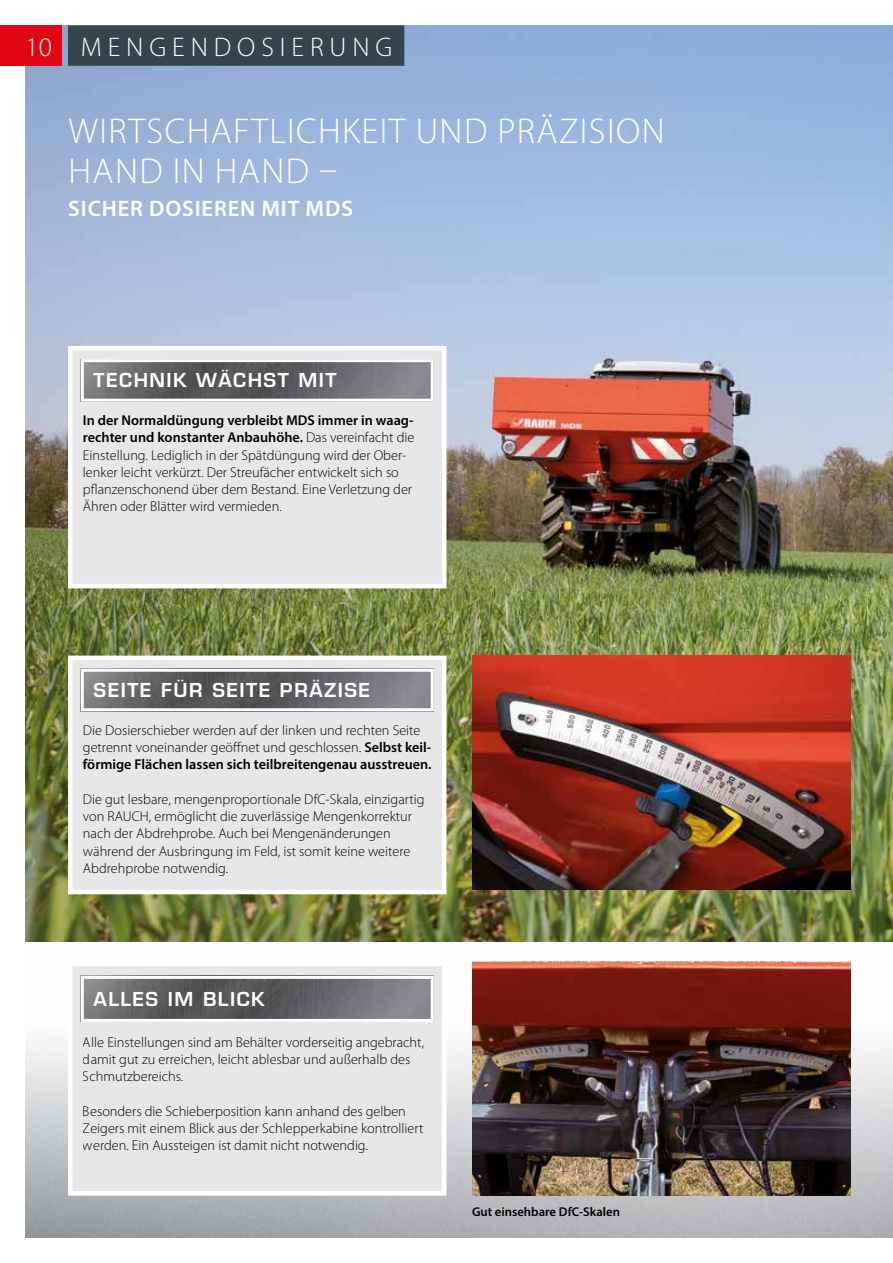
<style>
.page{position:relative;width:893px;height:1263px;background:#fff}
.page>*{position:absolute;margin:0;border:0;box-sizing:border-box;transform-origin:0 0}
.t1{font:300 36px/40.5px "Myriad Pro";letter-spacing:.04em;color:#fff}
.t2{font:300 27px "Myriad Pro";letter-spacing:.22em;color:#fff}
.t3{font:600 22.5px "Myriad Pro";letter-spacing:.04em;color:#fff}
.t4{font:600 18.75px "Eurostile LT Std";letter-spacing:.08em;color:#fff}
.t5{font:300 14.25px/17.2px "Myriad Pro";color:#000}
.t6{font:600 12.75px "Myriad Pro";color:#000}
.s1{font-weight:600}
</style>
<div class="page">
<img style="left:26px;top:26px;width:867px;height:450px">
<img style="left:26px;top:476px;width:867px;height:761px">
<div style="left:0;top:26px;width:62px;height:40px;background:#e30613"></div>
<div style="left:68px;top:25px;width:336px;height:41px;background:#36444e"></div>
<div style="left:68px;top:346px;width:378px;height:242px;background:#e7e7e9;border:4px solid #fff"></div>
<img style="left:85px;top:363px;width:345px;height:35px">
<div style="left:81px;top:359px;width:353px;height:43px;border:3px solid #fff"></div>
<div style="left:68px;top:656px;width:378px;height:238px;background:#e7e7e9;border:4px solid #fff"></div>
<img style="left:85px;top:673px;width:345px;height:34px">
<div style="left:81px;top:669px;width:353px;height:42px;border:3px solid #fff"></div>
<div style="left:68px;top:962px;width:378px;height:234px;background:#e7e7e9;border:4px solid #fff"></div>
<img style="left:85px;top:980px;width:345px;height:38px">
<div style="left:81px;top:976px;width:353px;height:46px;border:3px solid #fff"></div>
<img style="left:472px;top:962px;width:378px;height:234px">
<img style="left:472px;top:656px;width:378px;height:234px">
<h2 class="t2" style="left:26px;top:32px;width:368px">10 MENGENDOSIERUNG</h2>
<h1 class="t1" style="left:68px;top:111px;width:598px">WIRTSCHAFTLICHKEIT UND PRÄZISION<br>HAND IN HAND –</h1>
<h3 class="t3" style="left:68px;top:195px;width:286px">SICHER DOSIEREN MIT MDS</h3>
<h3 class="t4" style="left:94px;top:369px;width:244px">TECHNIK WÄCHST MIT</h3>
<p class="t5" style="left:83px;top:412px;width:333px"><span class="s1">In der Normaldüngung verbleibt MDS immer in waag&shy;rechter und konstanter Anbauhöhe.</span> Das vereinfacht die Einstellung. Lediglich in der Spätdüngung wird der Ober&shy;lenker leicht verkürzt. Der Streufächer entwickelt sich so pflanzenschonend über dem Bestand. Eine Verletzung der Ähren oder Blätter wird vermieden.</p>
<h3 class="t4" style="left:94px;top:678px;width:278px">SEITE FÜR SEITE PRÄZISE</h3>
<p class="t5" style="left:83px;top:722px;width:350px">Die Dosierschieber werden auf der linken und rechten Seite getrennt voneinander geöffnet und geschlossen. <span class="s1">Selbst keil&shy;förmige Flächen lassen sich teilbreitengenau ausstreuen.</span></p>
<p class="t5" style="left:83px;top:791px;width:343px">Die gut lesbare, mengenproportionale DfC-Skala, einzigartig von RAUCH, ermöglicht die zuverlässige Mengenkorrektur nach der Abdrehprobe. Auch bei Mengenänderungen während der Ausbringung im Feld, ist somit keine weitere Abdrehprobe notwendig.</p>
<h3 class="t4" style="left:94px;top:987px;width:173px">ALLES IM BLICK</h3>
<p class="t5" style="left:83px;top:1033px;width:343px">Alle Einstellungen sind am Behälter vorderseitig angebracht, damit gut zu erreichen, leicht ablesbar und außerhalb des<br>Schmutzbereichs.</p>
<p class="t5" style="left:83px;top:1102px;width:342px">Besonders die Schieberposition kann anhand des gelben<br>Zeigers mit einem Blick aus der Schlepperkabine kontrolliert werden. Ein Aussteigen ist damit nicht notwendig.</p>
<p class="t6" style="left:472px;top:1203px;width:150px">Gut einsehbare DfC-Skalen</p>
</div>
